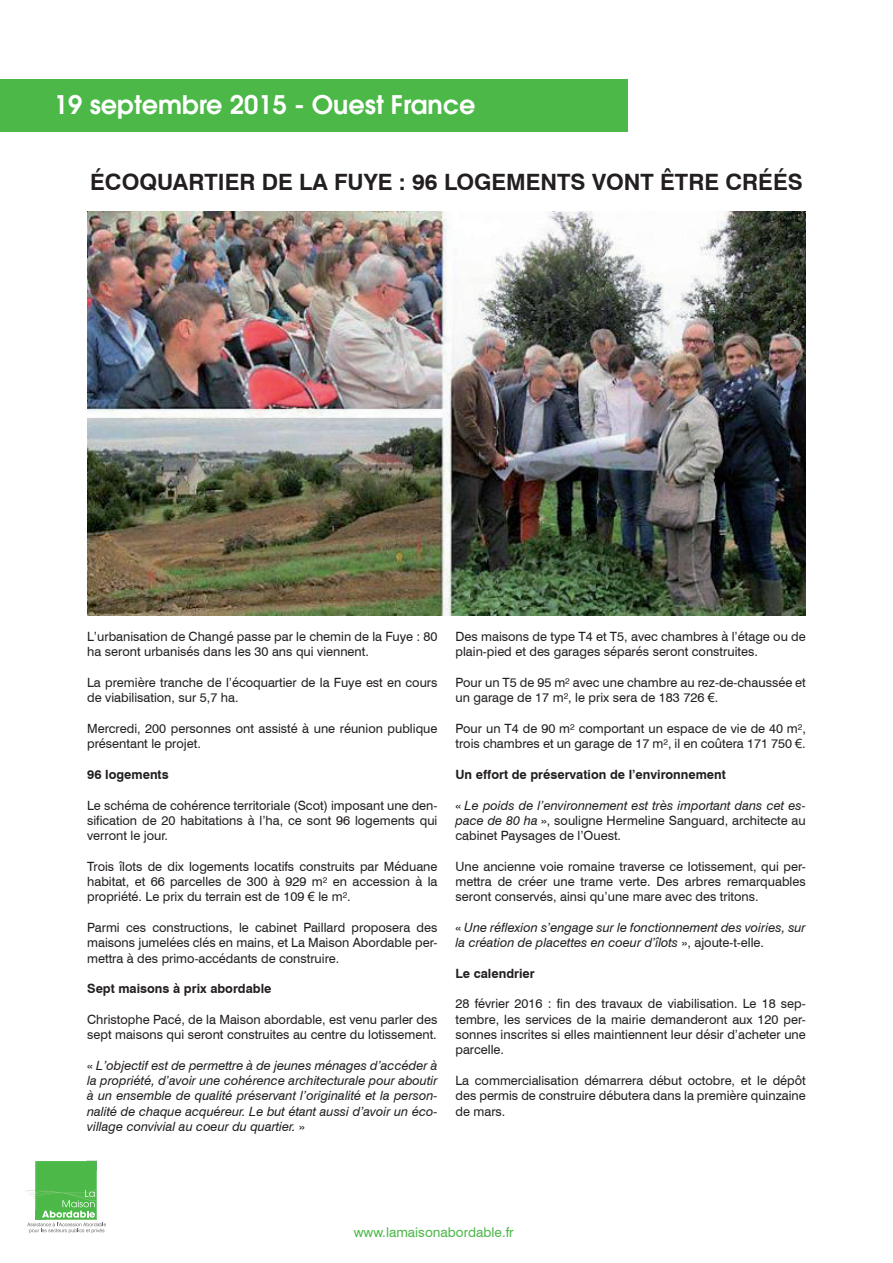
<style>
.page{position:relative;width:893px;height:1263px;background:#fff}
.page>*{position:absolute;margin:0;border:0;box-sizing:border-box;transform-origin:0 0}
.t1{font:600 25.5px "ITC Avant Garde Pro";color:#fff}
.t2{font:700 22.5px "Swiss 721 BT";color:#231f20}
.t3{font:13.5px "Swiss 721 BT";color:#4cb848}
.t4{font:12.75px/15.3px "Swiss 721 BT";color:#231f20}
.t5{font:italic 12.75px/15.3px "Swiss 721 BT";color:#231f20;text-align:justify}
.t6{font:700 12.75px "Swiss 721 BT";color:#231f20}
.s1{font-family:"Arial"}
.s2{font-style:normal}
.s3{font-style:italic}
</style>
<div class="page">
<svg style="left:26px;top:1161px;width:80px;height:72px"></svg>
<div style="left:0;top:79px;width:627px;height:53px;background:#4cb848"></div>
<img style="left:87px;top:212px;width:719px;height:404px">
<p class="t1" style="left:54px;top:88px;width:423px">19 septembre 2015 - Ouest France</p>
<p class="t2" style="left:90px;top:169px;width:714px">ÉCOQUARTIER DE LA FUYE : 96 LOGEMENTS VONT ÊTRE CRÉÉS</p>
<p class="t4" style="left:87px;top:629px;width:352px">L’urbanisation de Changé passe par le chemin de la Fuye : 80 ha seront urbanisés dans les 30 ans qui viennent.</p>
<p class="t4" style="left:87px;top:675px;width:352px">La première tranche de l’écoquartier de la Fuye est en cours de viabilisation, sur 5,7 ha.</p>
<p class="t4" style="left:87px;top:721px;width:352px">Mercredi, 200 personnes ont assisté à une réunion publique présentant le projet.</p>
<p class="t6" style="left:87px;top:767px;width:83px">96 logements</p>
<p class="t4" style="left:87px;top:797px;width:352px;text-align:justify">Le schéma de cohérence territoriale (Scot) imposant une den&shy;sification de 20 habitations à l’ha, ce sont 96 logements qui verront le jour.</p>
<p class="t4" style="left:87px;top:858px;width:352px;text-align:justify">Trois îlots de dix logements locatifs construits par Méduane habitat, et 66 parcelles de 300 à 929 m² en accession à la propriété. Le prix du terrain est de 109 <span class="s1">€</span> le m².</p>
<p class="t4" style="left:87px;top:920px;width:352px;text-align:justify">Parmi ces constructions, le cabinet Paillard proposera des maisons jumelées clés en mains, et La Maison Abordable per&shy;mettra à des primo-accédants de construire.</p>
<p class="t6" style="left:87px;top:981px;width:186px">Sept maisons à prix abordable</p>
<p class="t4" style="left:87px;top:1011px;width:352px">Christophe Pacé, de la Maison abordable, est venu parler des sept maisons qui seront construites au centre du lotissement.</p>
<p class="t5" style="left:87px;top:1057px;width:352px"><span class="s2">«</span> L’objectif est de permettre à de jeunes ménages d’accéder à la propriété, d’avoir une cohérence architecturale pour aboutir à un ensemble de qualité préservant l’originalité et la person&shy;nalité de chaque acquéreur. Le but étant aussi d’avoir un éco&shy;village convivial au coeur du quartier. <span class="s2">»</span></p>
<p class="t4" style="left:455px;top:629px;width:352px">Des maisons de type T4 et T5, avec chambres à l’étage ou de plain-pied et des garages séparés seront construites.</p>
<p class="t4" style="left:455px;top:675px;width:352px">Pour un T5 de 95 m² avec une chambre au rez-de-chaussée et un garage de 17 m², le prix sera de 183 726 <span class="s1">€</span>.</p>
<p class="t4" style="left:455px;top:721px;width:352px">Pour un T4 de 90 m² comportant un espace de vie de 40 m², trois chambres et un garage de 17 m², il en coûtera 171 750 <span class="s1">€</span>.</p>
<p class="t6" style="left:455px;top:767px;width:272px">Un effort de préservation de l’environnement</p>
<p class="t4" style="left:455px;top:797px;width:352px;text-align:justify">« <span class="s3">Le poids de l’environnement est très important dans cet es&shy;pace de 80 ha</span> », souligne Hermeline Sanguard, architecte au cabinet Paysages de l’Ouest.</p>
<p class="t4" style="left:455px;top:858px;width:352px;text-align:justify">Une ancienne voie romaine traverse ce lotissement, qui per&shy;mettra de créer une trame verte. Des arbres remarquables seront conservés, ainsi qu’une mare avec des tritons.</p>
<p class="t5" style="left:455px;top:920px;width:352px"><span class="s2">«</span> Une réflexion s’engage sur le fonctionnement des voiries, sur la création de placettes en coeur d’îlots <span class="s2">», ajoute-t-elle.</span></p>
<p class="t6" style="left:455px;top:965px;width:81px">Le calendrier</p>
<p class="t4" style="left:455px;top:996px;width:352px;text-align:justify">28 février 2016 : fin des travaux de viabilisation. Le 18 sep&shy;tembre, les services de la mairie demanderont aux 120 per&shy;sonnes inscrites si elles maintiennent leur désir d’acheter une parcelle.</p>
<p class="t4" style="left:455px;top:1073px;width:352px;text-align:justify">La commercialisation démarrera début octobre, et le dépôt des permis de construire débutera dans la première quinzaine de mars.</p>
<p class="t3" style="left:354px;top:1224px;width:162px">www.lamaisonabordable.fr</p>
</div>
